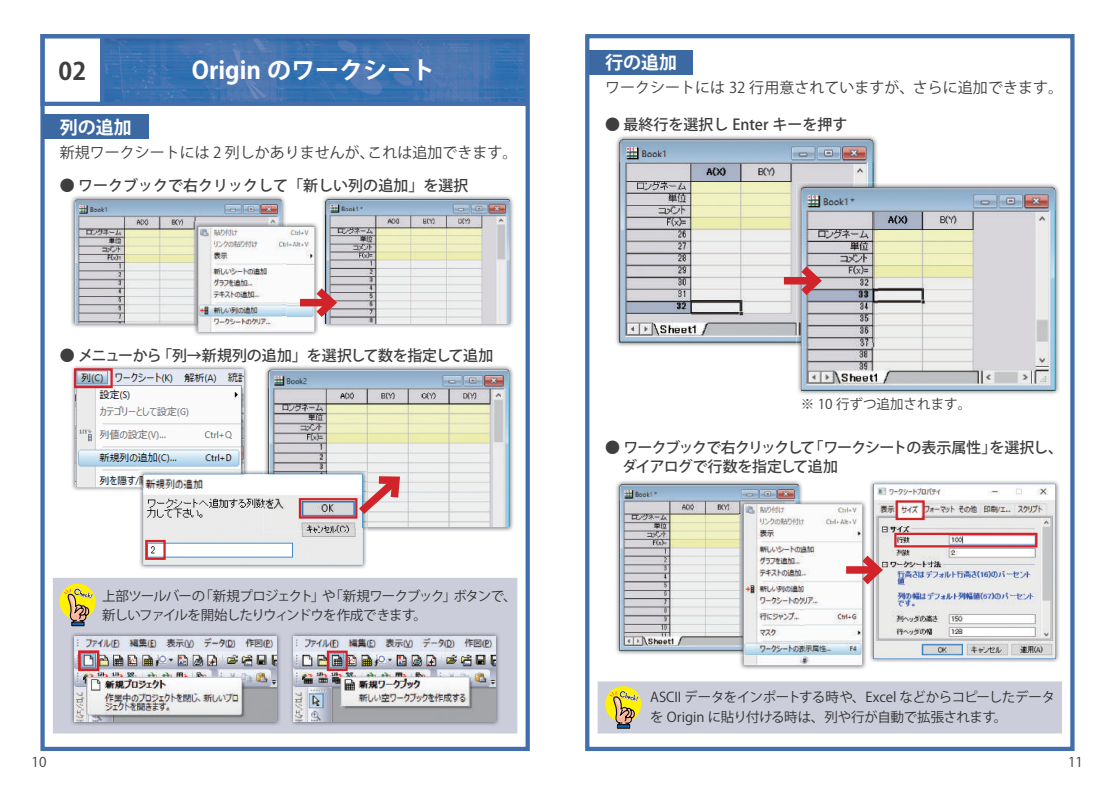
<style>
.page{position:relative;width:1115px;height:800px;background:#fff}
.page>*{position:absolute;margin:0;border:0;box-sizing:border-box;transform-origin:0 0}
.t1{font:700 24px "Koz Go Pr 6 N";color:#fff}
.t2{font:700 24px "Koz Go Pr 6 N";color:#3e3e3f}
.t3{font:700 18px "Koz Go Pr 6 N";color:#fff}
.t4{font:15px "Koz Go Pr 6 N";color:#3e3e3f}
.t5{font:500 15px/19.5px "Koz Go Pr 6 N";letter-spacing:-.06em;color:#3e3e3f}
.t6{font:500 15px "Koz Go Pr 6 N";letter-spacing:-.005em;color:#3e3e3f}
.t7{font:500 15px "Koz Go Pr 6 N";letter-spacing:-.025em;color:#3e3e3f}
.t8{font:13.5px/19.5px "Koz Go Pr 6 N";letter-spacing:-.015em;color:#312f30}
.t9{font:13.5px/19.5px "Koz Go Pr 6 N";letter-spacing:-.07em;color:#312f30}
.t10{font:13.5px "Koz Go Pr 6 N";color:#3e3e3f}
</style>
<div class="page">
<img style="left:105px;top:39px;width:419px;height:62px">
<div style="left:100px;top:34px;width:429px;height:72px;border:4px solid #426eac"></div>
<div style="left:40px;top:34px;width:489px;height:716px;border:4px solid #426eac"></div>
<div style="left:40px;top:34px;width:64px;height:72px;border:4px solid #426eac"></div>
<div style="left:53px;top:578px;width:463px;height:154px;background:#cbcdda"></div>
<div style="left:53px;top:578px;width:464px;height:155px;border:1px solid #cbcdda"></div>
<div style="left:597px;top:681px;width:464px;height:52px;background:#cbcdda;border:1px solid #cbcdda"></div>
<div style="left:43px;top:114px;width:106px;height:25px;background:#3d69a2"></div>
<div style="left:589px;top:50px;width:104px;height:24px;background:#3d69a2"></div>
<img style="left:72px;top:366px;width:176px;height:125px">
<img style="left:75px;top:369px;width:169px;height:118px">
<img style="left:265px;top:366px;width:248px;height:165px">
<img style="left:268px;top:369px;width:241px;height:158px">
<img style="left:139px;top:470px;width:228px;height:99px">
<img style="left:139px;top:469px;width:105px;height:18px">
<img style="left:268px;top:469px;width:99px;height:58px">
<img style="left:143px;top:474px;width:220px;height:91px">
<img style="left:143px;top:474px;width:105px;height:17px">
<img style="left:143px;top:474px;width:101px;height:13px">
<img style="left:263px;top:474px;width:100px;height:57px">
<img style="left:268px;top:474px;width:95px;height:53px">
<svg style="left:60px;top:583px;width:36px;height:36px"></svg>
<svg style="left:63px;top:587px;width:31px;height:39px"></svg>
<img style="left:616px;top:136px;width:261px;height:210px">
<img style="left:619px;top:139px;width:254px;height:203px">
<img style="left:798px;top:183px;width:261px;height:211px">
<img style="left:796px;top:183px;width:77px;height:159px">
<img style="left:800px;top:187px;width:254px;height:204px">
<img style="left:800px;top:187px;width:77px;height:160px">
<img style="left:800px;top:187px;width:73px;height:155px">
<div style="left:605px;top:686px;width:36px;height:36px;background:#fff101;border-radius:50%"></div>
<svg style="left:608px;top:689px;width:31px;height:39px"></svg>
<img style="left:71px;top:196px;width:214px;height:132px">
<img style="left:75px;top:199px;width:207px;height:124px">
<img style="left:194px;top:223px;width:124px;height:113px">
<img style="left:193px;top:221px;width:89px;height:102px">
<img style="left:197px;top:226px;width:117px;height:106px">
<img style="left:197px;top:226px;width:89px;height:102px">
<img style="left:197px;top:226px;width:85px;height:97px">
<img style="left:323px;top:196px;width:190px;height:131px">
<img style="left:326px;top:199px;width:184px;height:124px">
<img style="left:71px;top:633px;width:209px;height:92px">
<img style="left:75px;top:636px;width:202px;height:85px">
<img style="left:291px;top:633px;width:208px;height:92px">
<img style="left:294px;top:636px;width:201px;height:85px">
<img style="left:616px;top:481px;width:186px;height:173px">
<img style="left:619px;top:484px;width:179px;height:166px">
<img style="left:740px;top:501px;width:126px;height:168px">
<img style="left:738px;top:499px;width:60px;height:151px">
<img style="left:743px;top:504px;width:118px;height:161px">
<img style="left:743px;top:504px;width:60px;height:151px">
<img style="left:743px;top:504px;width:55px;height:146px">
<img style="left:870px;top:481px;width:189px;height:181px">
<img style="left:873px;top:484px;width:181px;height:174px">
<div style="left:585px;top:34px;width:489px;height:716px;border:4px solid #426eac"></div>
<div style="left:300px;top:299px;width:31px;height:7px;background:#d1232a"></div>
<svg style="left:308px;top:280px;width:34px;height:45px"></svg>
<svg style="left:351px;top:469px;width:55px;height:52px;background:#e0bfc2"></svg>
<div style="left:783px;top:277px;width:33px;height:7px;background:#d1232a"></div>
<svg style="left:793px;top:258px;width:34px;height:45px;background:#c098a0"></svg>
<div style="left:845px;top:566px;width:32px;height:7px;background:#d1232a"></div>
<svg style="left:854px;top:547px;width:34px;height:45px"></svg>
<div style="left:74px;top:368px;width:39px;height:20px;border:2px solid #d1232a"></div>
<div style="left:145px;top:539px;width:21px;height:20px;border:2px solid #d1232a"></div>
<div style="left:299px;top:498px;width:58px;height:20px;border:2px solid #d1232a"></div>
<div style="left:895px;top:500px;width:29px;height:20px;border:2px solid #d1232a"></div>
<div style="left:894px;top:532px;width:143px;height:15px;border:2px solid #d1232a"></div>
<div style="left:78px;top:650px;width:21px;height:21px;border:2px solid #d1232a"></div>
<div style="left:327px;top:650px;width:20px;height:21px;border:2px solid #d1232a"></div>
<h1 class="t2" style="left:59px;top:57px;width:29px">02</h1>
<h1 class="t1" style="left:192px;top:57px;width:245px">Origin のワークシート</h1>
<h2 class="t3" style="left:60px;top:117px;width:73px">列の追加</h2>
<p class="t4" style="left:60px;top:144px;width:459px">新規ワークシートには 2 列しかありませんが、これは追加できます。</p>
<p class="t6" style="left:60px;top:177px;width:410px">● ワークブックで右クリックして「新しい列の追加」を選択</p>
<p class="t7" style="left:60px;top:346px;width:435px">● メニューから「列→新規列の追加」を選択して数を指定して追加</p>
<p class="t9" style="left:102px;top:586px;width:416px">上部ツールバーの「新規プロジェクト」や「新規ワークブック」ボタンで、新しいファイルを開始したりウィンドウを作成できます。</p>
<h2 class="t3" style="left:605px;top:52px;width:73px">行の追加</h2>
<p class="t4" style="left:605px;top:79px;width:459px">ワークシートには 32 行用意されていますが、さらに追加できます。</p>
<p class="t6" style="left:605px;top:115px;width:244px">● 最終行を選択し Enter キーを押す</p>
<p class="t10" style="left:800px;top:396px;width:172px">※ 10 行ずつ追加されます。</p>
<p class="t5" style="left:622px;top:438px;width:442px;text-indent:-17px">● ワークブックで右クリックして「ワークシートの表示属性」を選択し、ダイアログで行数を指定して追加</p>
<p class="t8" style="left:649px;top:687px;width:406px">ASCII データをインポートする時や、Excel などからコピーしたデータを Origin に貼り付ける時は、列や行が自動で拡張されます。</p>
<p class="t10" style="left:32px;top:754px;width:16px">10</p>
<p class="t10" style="left:1067px;top:754px;width:16px">11</p>
</div>
